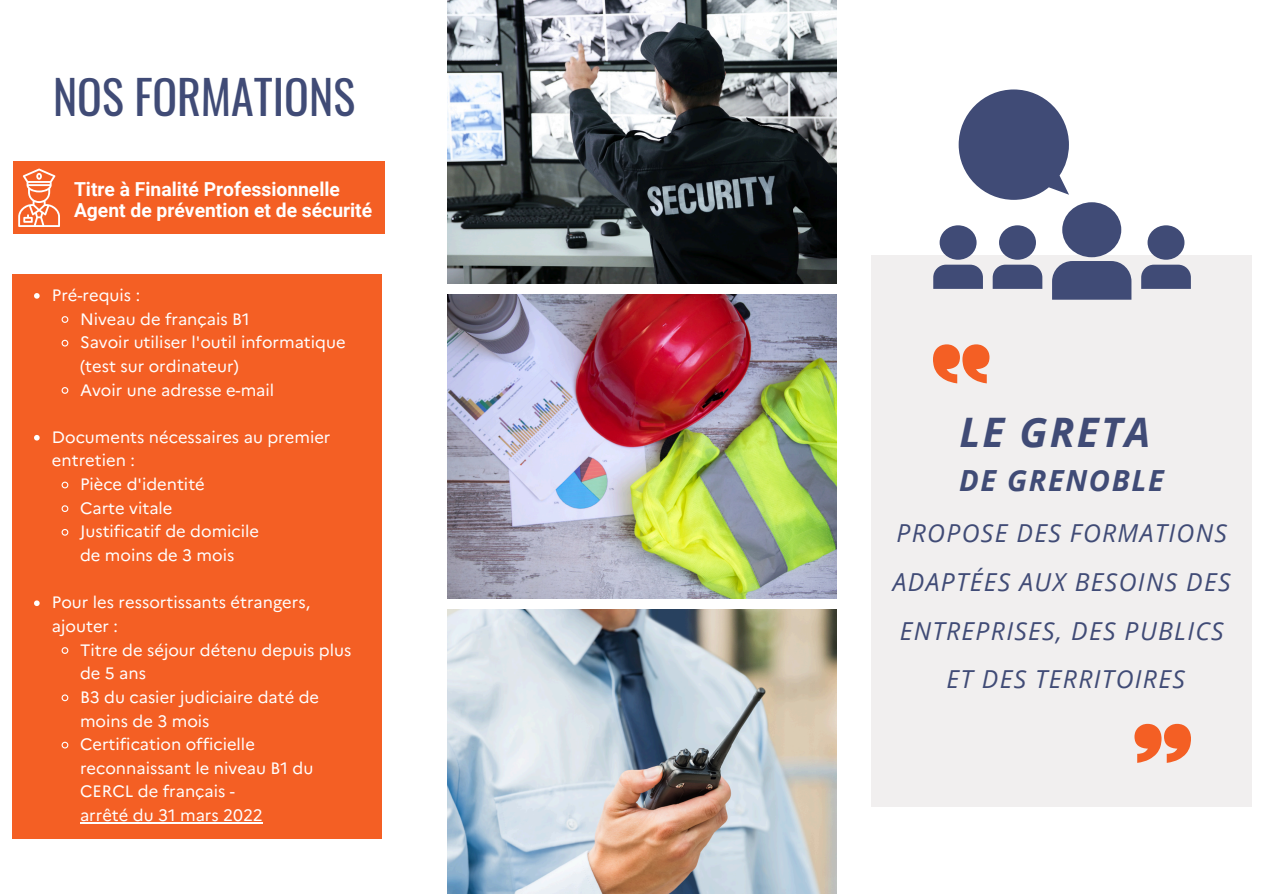
<style>
.page{position:relative;width:1263px;height:894px;background:#fff}
.page>*{position:absolute;margin:0;border:0;box-sizing:border-box;transform-origin:0 0}
.t1{font:46.05px "Oswald";color:#404b76}
.t2{font:italic 700 40.65px "Open Sans";letter-spacing:.055em;color:#404b76}
.t3{font:italic 700 29.1px "Open Sans";letter-spacing:.055em;color:#404b76}
.t4{font:italic 24.75px/48.6px "Open Sans";letter-spacing:.055em;color:#404b76;text-align:center}
.t5{font:700 19.35px/21.1px "Roboto";color:#fff}
.t6{font:16.5px/23.7px "Marianne";color:#fff}
</style>
<div class="page">
<img style="left:447px;top:0;width:390px;height:283px">
<img style="left:447px;top:294px;width:390px;height:304px">
<img style="left:447px;top:609px;width:390px;height:284px">
<svg style="left:12px;top:838px;width:23px;height:1px"></svg>
<div style="left:12px;top:274px;width:369px;height:564px;background:#f45f24"></div>
<svg style="left:34px;top:293px;width:6px;height:6px"></svg>
<svg style="left:61px;top:316px;width:8px;height:7px"></svg>
<svg style="left:61px;top:339px;width:8px;height:8px"></svg>
<svg style="left:61px;top:387px;width:8px;height:7px"></svg>
<svg style="left:34px;top:435px;width:6px;height:5px"></svg>
<svg style="left:61px;top:481px;width:8px;height:8px"></svg>
<svg style="left:61px;top:505px;width:8px;height:7px"></svg>
<svg style="left:61px;top:529px;width:8px;height:7px"></svg>
<svg style="left:34px;top:600px;width:6px;height:6px"></svg>
<svg style="left:61px;top:647px;width:8px;height:7px"></svg>
<svg style="left:61px;top:694px;width:8px;height:7px"></svg>
<svg style="left:61px;top:741px;width:8px;height:8px"></svg>
<hr style="left:80px;top:822px;width:183px;height:1px;background:#fff">
<div style="left:872px;top:255px;width:380px;height:551px;background:#f1efef"></div>
<svg style="left:933px;top:344px;width:56px;height:39px"></svg>
<svg style="left:1135px;top:723px;width:56px;height:39px"></svg>
<svg style="left:933px;top:89px;width:258px;height:210px"></svg>
<div style="left:13px;top:161px;width:372px;height:73px;background:#f45f24"></div>
<svg style="left:18px;top:168px;width:42px;height:59px"></svg>
<p class="t1" style="left:53px;top:61px;width:304px">NOS FORMATIONS</p>
<p class="t5" style="left:74px;top:179px;width:300px">Titre à Finalité Professionnelle<br>Agent de prévention et de sécurité</p>
<h1 class="t6" style="left:52px;top:283px;width:90px">Pré-requis :</h1>
<p class="t6" style="left:80px;top:307px;width:171px">Niveau de français B1</p>
<h3 class="t6" style="left:80px;top:330px;width:267px">Savoir utiliser l'outil informatique (test sur ordinateur)</h3>
<p class="t6" style="left:80px;top:377px;width:196px">Avoir une adresse e-mail</p>
<p class="t6" style="left:52px;top:425px;width:280px">Documents nécessaires au premier entretien :</p>
<p class="t6" style="left:80px;top:472px;width:126px">Pièce d'identité</p>
<p class="t6" style="left:80px;top:496px;width:94px">Carte vitale</p>
<p class="t6" style="left:80px;top:519px;width:181px">Justificatif de domicile de moins de 3 mois</p>
<p class="t6" style="left:52px;top:590px;width:260px">Pour les ressortissants étrangers, ajouter :</p>
<p class="t6" style="left:80px;top:637px;width:273px">Titre de séjour détenu depuis plus de 5 ans</p>
<p class="t6" style="left:80px;top:685px;width:241px">B3 du casier judiciaire daté de moins de 3 mois</p>
<p class="t6" style="left:80px;top:732px;width:235px">Certification officielle reconnaissant le niveau B1 du<br>CERCL de français -<br>arrêté du 31 mars 2022</p>
<p class="t2" style="left:959px;top:403px;width:193px">LE GRETA</p>
<p class="t3" style="left:959px;top:460px;width:206px">DE GRENOBLE</p>
<p class="t4" style="left:893px;top:508px;width:339px">PROPOSE DES FORMATIONS<br>ADAPTÉES AUX BESOINS DES<br>ENTREPRISES, DES PUBLICS<br>ET DES TERRITOIRES</p>
</div>
